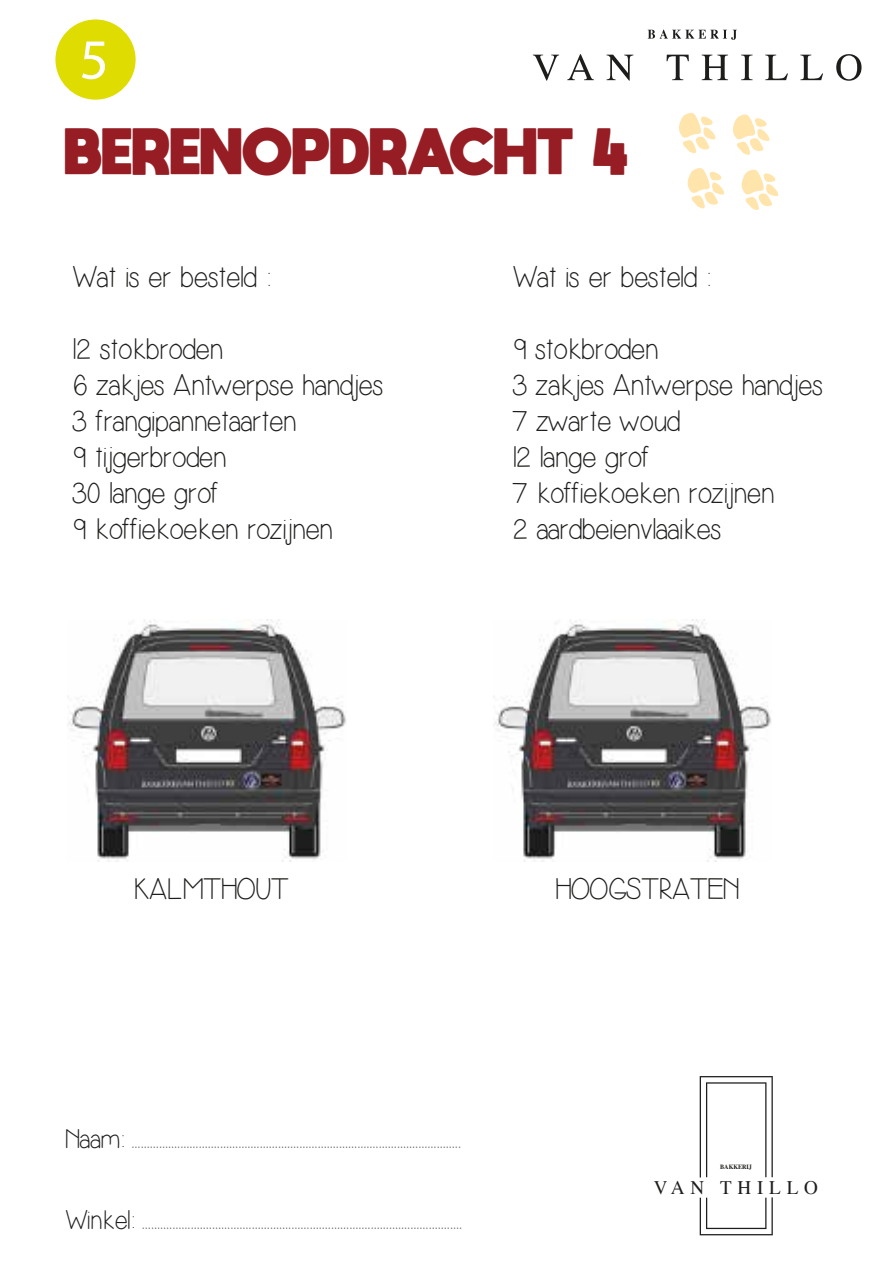
<style>
.page{position:relative;width:893px;height:1263px;background:#fff}
.page>*{position:absolute;margin:0;border:0;box-sizing:border-box;transform-origin:0 0}
.t1{font:57.15px "Myriad Pro";color:#fff}
.t2{font:800 45.9px "moon get";color:#971d24}
.t3{font:30px/36px "Simplicity";color:#1d1d1b}
.t4{font:27px "Simplicity";color:#1d1d1b}
.t5{font:19.05px "Times";letter-spacing:.3em;color:#1d1d1b}
.t6{font:700 6.45px "Times";color:#1d1d1b;scale:.93 1}
</style>
<div class="page">
<div style="left:55px;top:19px;width:81px;height:81px;background:#dedc00;border-radius:50%"></div>
<div style="left:54px;top:18px;width:83px;height:83px;border:2px solid #fff;border-radius:50%"></div>
<svg style="left:679px;top:113px;width:37px;height:41px"></svg>
<svg style="left:733px;top:114px;width:37px;height:41px"></svg>
<svg style="left:687px;top:168px;width:38px;height:41px"></svg>
<svg style="left:741px;top:169px;width:38px;height:41px"></svg>
<svg style="left:648px;top:30px;width:89px;height:10px"></svg>
<svg style="left:533px;top:55px;width:26px;height:26px"></svg>
<svg style="left:567px;top:54px;width:27px;height:26px"></svg>
<svg style="left:606px;top:55px;width:27px;height:26px"></svg>
<svg style="left:667px;top:55px;width:22px;height:25px"></svg>
<svg style="left:702px;top:55px;width:26px;height:25px"></svg>
<svg style="left:741px;top:55px;width:11px;height:25px"></svg>
<svg style="left:765px;top:55px;width:23px;height:25px"></svg>
<svg style="left:800px;top:55px;width:23px;height:25px"></svg>
<svg style="left:836px;top:54px;width:25px;height:27px"></svg>
<svg style="left:700px;top:1197px;width:73px;height:38px"></svg>
<svg style="left:700px;top:1076px;width:73px;height:101px"></svg>
<img style="left:68px;top:619px;width:278px;height:242px">
<img style="left:494px;top:619px;width:278px;height:242px">
<h1 class="t1" style="left:80px;top:24px;width:31px">5</h1>
<h2 class="t2" style="left:65px;top:122px;width:565px">BERENOPDRACHT 4</h2>
<p class="t3" style="left:72px;top:260px;width:199px">Wat is er besteld :</p>
<p class="t3" style="left:72px;top:332px;width:312px">12 stokbroden<br>6 zakjes Antwerpse handjes<br>3 frangipannetaarten<br>9 tijgerbroden<br>30 lange grof<br>9 koffiekoeken rozijnen</p>
<p class="t3" style="left:512px;top:260px;width:199px">Wat is er besteld :</p>
<p class="t3" style="left:512px;top:332px;width:311px">9 stokbroden<br>3 zakjes Antwerpse handjes<br>7 zwarte woud<br>12 lange grof<br>7 koffiekoeken rozijnen<br>2 aardbeienvlaaikes</p>
<p class="t3" style="left:133px;top:871px;width:157px">KALMTHOUT</p>
<p class="t3" style="left:556px;top:871px;width:184px">HOOGSTRATEN</p>
<p class="t4" style="left:65px;top:1125px;width:397px">Naam: ............................................................................................................</p>
<p class="t4" style="left:65px;top:1206px;width:398px">Winkel: .........................................................................................................</p>
<p class="t6" style="left:720px;top:1160px;width:36px">BAKKERIJ</p>
<p class="t5" style="left:654px;top:1170px;width:166px">VAN THILLO</p>
</div>
